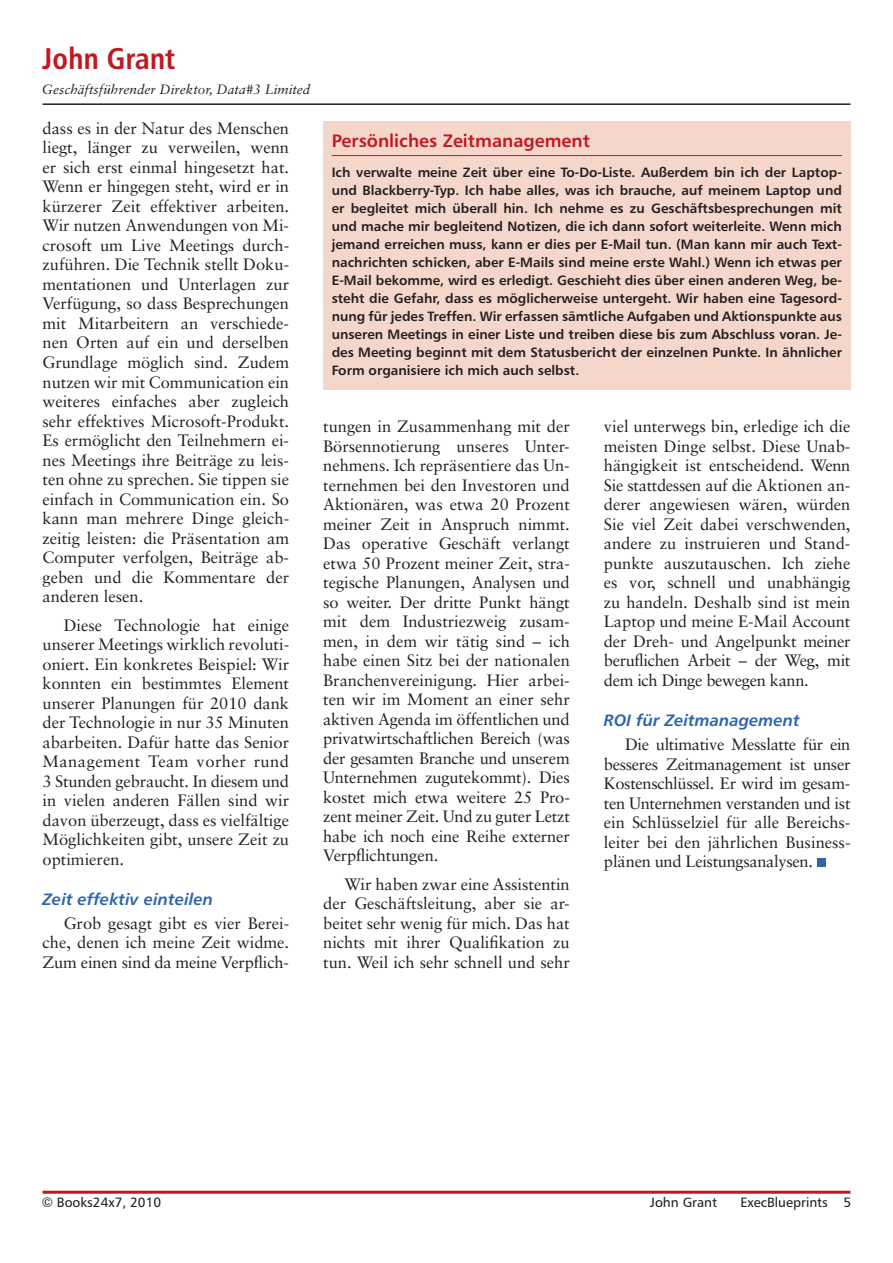
<style>
.page{position:relative;width:893px;height:1263px;background:#fff}
.page>*{position:absolute;margin:0;border:0;box-sizing:border-box;transform-origin:0 0}
.t1{font:30px "Humanist 777 BT Bold Condensed B";color:#c11921}
.t2{font:18px "Humanist 777 BT Bold B";color:#c11921}
.t3{font:16.5px/19.5px "Sabon";color:#231f20;text-align:justify}
.t4{font:16.5px "Humanist 777 BT Bold Italic B";color:#2e64af}
.t5{font:13.5px/18px "Humanist 777 BT Bold B";color:#231f20;text-align:justify}
.t6{font:italic 13.5px "Sabon";color:#231f20}
.t7{font:13.5px "Humanist 777 BT Roman B";color:#231f20}
</style>
<div class="page">
<hr style="left:43px;top:1191px;width:807px;height:3px;background:#c11921">
<div style="left:817px;top:858px;width:9px;height:9px;background:#2e64af"></div>
<hr style="left:43px;top:103px;width:807px;height:2px;background:#231f20">
<div style="left:323px;top:121px;width:527px;height:269px;background:#f4d6ca"></div>
<hr style="left:332px;top:155px;width:510px;height:1px;background:#c11921">
<h1 class="t1" style="left:42px;top:40px;width:134px">John Grant</h1>
<p class="t6" style="left:42px;top:81px;width:270px">Geschäftsführender Direktor, Data#3 Limited</p>
<p class="t3" style="left:43px;top:118px;width:248px">dass es in der Natur des Menschen liegt, länger zu verweilen, wenn er sich erst einmal hingesetzt hat.<br>Wenn er hingegen steht, wird er in kürzerer Zeit effektiver arbeiten.<br>Wir nutzen Anwendungen von Mi&shy;crosoft um Live Meetings durch&shy;zuführen. Die Technik stellt Doku&shy;mentationen und Unterlagen zur Verfügung, so dass Besprechungen mit Mitarbeitern an verschiede&shy;nen Orten auf ein und derselben Grundlage möglich sind. Zudem nutzen wir mit Communication ein weiteres einfaches aber zugleich sehr effektives Microsoft-Produkt.<br>Es ermöglicht den Teilnehmern ei&shy;nes Meetings ihre Beiträge zu leis&shy;ten ohne zu sprechen. Sie tippen sie einfach in Communication ein. So kann man mehrere Dinge gleich&shy;zeitig leisten: die Präsentation am Computer verfolgen, Beiträge ab&shy;geben und die Kommentare der anderen lesen.</p>
<p class="t3" style="left:43px;top:615px;width:248px;text-indent:21px">Diese Technologie hat einige unserer Meetings wirklich revoluti&shy;oniert. Ein konkretes Beispiel: Wir konnten ein bestimmtes Element unserer Planungen für 2010 dank der Technologie in nur 35 Minuten abarbeiten. Dafür hatte das Senior Management Team vorher rund 3 Stunden gebraucht. In diesem und in vielen anderen Fällen sind wir davon überzeugt, dass es vielfältige Möglichkeiten gibt, unsere Zeit zu optimieren.</p>
<p class="t4" style="left:43px;top:889px;width:172px">Zeit effektiv einteilen</p>
<p class="t3" style="left:43px;top:913px;width:248px;text-indent:21px">Grob gesagt gibt es vier Berei&shy;che, denen ich meine Zeit widme.<br>Zum einen sind da meine Verpflich-</p>
<p class="t2" style="left:332px;top:129px;width:260px">Persönliches Zeitmanagement</p>
<p class="t5" style="left:332px;top:163px;width:512px">Ich verwalte meine Zeit über eine To-Do-Liste. Außerdem bin ich der Laptop&shy;und Blackberry-Typ. Ich habe alles, was ich brauche, auf meinem Laptop und er begleitet mich überall hin. Ich nehme es zu Geschäftsbesprechungen mit und mache mir begleitend Notizen, die ich dann sofort weiterleite. Wenn mich jemand erreichen muss, kann er dies per E-Mail tun. (Man kann mir auch Text&shy;nachrichten schicken, aber E-Mails sind meine erste Wahl.) Wenn ich etwas per E-Mail bekomme, wird es erledigt. Geschieht dies über einen anderen Weg, be&shy;steht die Gefahr, dass es möglicherweise untergeht. Wir haben eine Tagesord&shy;nung für jedes Treffen. Wir erfassen sämtliche Aufgaben und Aktionspunkte aus unseren Meetings in einer Liste und treiben diese bis zum Abschluss voran. Je&shy;des Meeting beginnt mit dem Statusbericht der einzelnen Punkte. In ähnlicher Form organisiere ich mich auch selbst.</p>
<p class="t3" style="left:323px;top:416px;width:248px">tungen in Zusammenhang mit der Börsennotierung unseres Unter&shy;nehmens. Ich repräsentiere das Un&shy;ternehmen bei den Investoren und Aktionären, was etwa 20 Prozent meiner Zeit in Anspruch nimmt.<br>Das operative Geschäft verlangt etwa 50 Prozent meiner Zeit, stra&shy;tegische Planungen, Analysen und so weiter. Der dritte Punkt hängt mit dem Industriezweig zusam&shy;men, in dem wir tätig sind – ich habe einen Sitz bei der nationalen Branchenvereinigung. Hier arbei&shy;ten wir im Moment an einer sehr aktiven Agenda im öffentlichen und privatwirtschaftlichen Bereich (was der gesamten Branche und unserem Unternehmen zugutekommt). Dies kostet mich etwa weitere 25 Pro&shy;zent meiner Zeit. Und zu guter Letzt habe ich noch eine Reihe externer Verpflichtungen.</p>
<p class="t3" style="left:323px;top:874px;width:248px;text-indent:21px">Wir haben zwar eine Assistentin der Geschäftsleitung, aber sie ar&shy;beitet sehr wenig für mich. Das hat nichts mit ihrer Qualifikation zu tun. Weil ich sehr schnell und sehr</p>
<p class="t3" style="left:604px;top:417px;width:248px">viel unterwegs bin, erledige ich die meisten Dinge selbst. Diese Unab&shy;hängigkeit ist entscheidend. Wenn Sie stattdessen auf die Aktionen an&shy;derer angewiesen wären, würden Sie viel Zeit dabei verschwenden, andere zu instruieren und Stand&shy;punkte auszutauschen. Ich ziehe es vor, schnell und unabhängig zu handeln. Deshalb sind ist mein Laptop und meine E-Mail Account der Dreh- und Angelpunkt meiner beruflichen Arbeit – der Weg, mit dem ich Dinge bewegen kann.</p>
<p class="t4" style="left:604px;top:710px;width:197px">ROI für Zeitmanagement</p>
<p class="t3" style="left:604px;top:734px;width:248px;text-indent:21px">Die ultimative Messlatte für ein besseres Zeitmanagement ist unser Kostenschlüssel. Er wird im gesam&shy;ten Unternehmen verstanden und ist ein Schlüsselziel für alle Bereichs&shy;leiter bei den jährlichen Business&shy;plänen und Leistungsanalysen.</p>
<p class="t7" style="left:42px;top:1194px;width:121px">© Books24x7, 2010</p>
<p class="t7" style="left:650px;top:1194px;width:68px">John Grant</p>
<p class="t7" style="left:740px;top:1194px;width:112px">ExecBlueprints 5</p>
</div>
